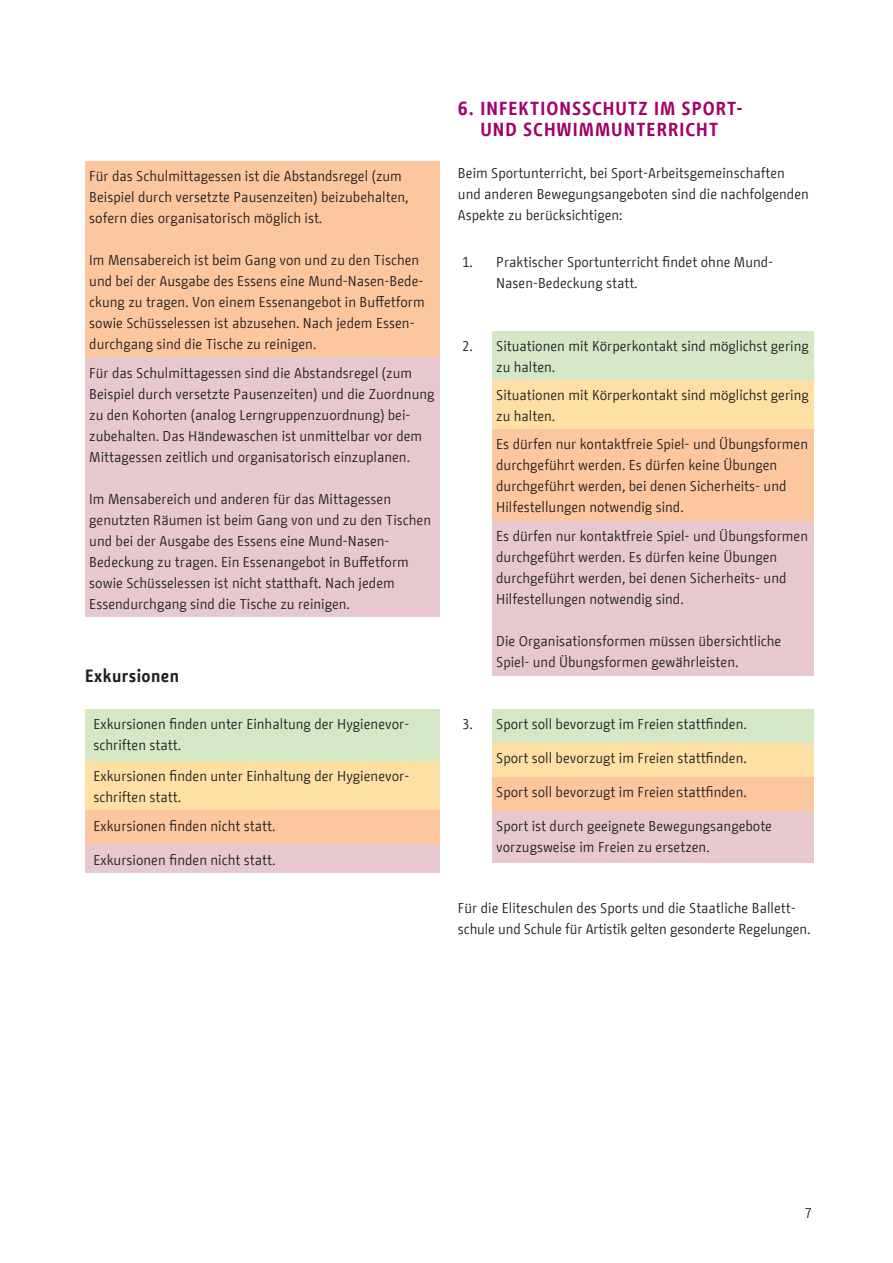
<style>
.page{position:relative;width:893px;height:1263px;background:#fff}
.page>*{position:absolute;margin:0;border:0;box-sizing:border-box;transform-origin:0 0}
.t1{font:700 18.75px/21px "BMF Change";letter-spacing:.05em;color:#a20169;text-align:center}
.t2{font:700 17.7px "BMF Change";letter-spacing:.025em;color:#231f20}
.t3{font:14.25px/21px "BMF Change";color:#231f20}
</style>
<div class="page">
<div style="left:492px;top:331px;width:322px;height:49px;background:#d6e7c8"></div>
<div style="left:492px;top:380px;width:322px;height:50px;background:#ffe0a4"></div>
<div style="left:492px;top:430px;width:322px;height:91px;background:#fcc79f"></div>
<div style="left:492px;top:521px;width:322px;height:154px;background:#e8c8cf"></div>
<div style="left:492px;top:709px;width:322px;height:34px;background:#d6e7c8"></div>
<div style="left:492px;top:743px;width:322px;height:34px;background:#ffe0a4"></div>
<div style="left:492px;top:777px;width:322px;height:34px;background:#fcc79f"></div>
<div style="left:492px;top:811px;width:322px;height:52px;background:#e8c8cf"></div>
<div style="left:85px;top:161px;width:354px;height:197px;background:#fcc79f"></div>
<div style="left:85px;top:358px;width:354px;height:259px;background:#e8c8cf"></div>
<div style="left:85px;top:709px;width:354px;height:52px;background:#d6e7c8"></div>
<div style="left:85px;top:761px;width:354px;height:50px;background:#ffe0a4"></div>
<div style="left:85px;top:811px;width:354px;height:34px;background:#fcc79f"></div>
<div style="left:85px;top:845px;width:354px;height:28px;background:#e8c8cf"></div>
<p class="t3" style="left:89px;top:166px;width:321px">Für das Schulmittagessen ist die Abstandsregel (zum<br>Beispiel durch versetzte Pausenzeiten) beizubehalten, sofern dies organisatorisch möglich ist.</p>
<p class="t3" style="left:89px;top:250px;width:337px">Im Mensabereich ist beim Gang von und zu den Tischen und bei der Ausgabe des Essens eine Mund-Nasen-Bede&shy;ckung zu tragen. Von einem Essenangebot in Buffetform sowie Schüsselessen ist abzusehen. Nach jedem Essen&shy;durchgang sind die Tische zu reinigen.</p>
<p class="t3" style="left:89px;top:362px;width:347px">Für das Schulmittagessen sind die Abstandsregel (zum Beispiel durch versetzte Pausenzeiten) und die Zuordnung zu den Kohorten (analog Lerngruppenzuordnung) bei&shy;zubehalten. Das Händewaschen ist unmittelbar vor dem Mittagessen zeitlich und organisatorisch einzuplanen.</p>
<p class="t3" style="left:89px;top:488px;width:343px">Im Mensabereich und anderen für das Mittagessen genutzten Räumen ist beim Gang von und zu den Tischen und bei der Ausgabe des Essens eine Mund-Nasen-Bedeckung zu tragen. Ein Essenangebot in Buffetform sowie Schüsselessen ist nicht statthaft. Nach jedem Essendurchgang sind die Tische zu reinigen.</p>
<p class="t2" style="left:85px;top:663px;width:96px">Exkursionen</p>
<p class="t3" style="left:94px;top:713px;width:317px">Exkursionen finden unter Einhaltung der Hygienevor&shy;schriften statt.</p>
<p class="t3" style="left:94px;top:766px;width:317px">Exkursionen finden unter Einhaltung der Hygienevor&shy;schriften statt.</p>
<p class="t3" style="left:94px;top:815px;width:183px">Exkursionen finden nicht statt.</p>
<p class="t3" style="left:94px;top:849px;width:183px">Exkursionen finden nicht statt.</p>
<h1 class="t1" style="left:458px;top:98px;width:287px">6. INFEKTIONSSCHUTZ IM SPORT-<br>UND SCHWIMMUNTERRICHT</h1>
<p class="t3" style="left:458px;top:163px;width:352px">Beim Sportunterricht, bei Sport-Arbeitsgemeinschaften und anderen Bewegungsangeboten sind die nachfolgenden<br>Aspekte zu berücksichtigen:</p>
<p class="t3" style="left:496px;top:251px;width:278px;text-indent:-34px">1. Praktischer Sportunterricht findet ohne Mund-<br>Nasen-Bedeckung statt.</p>
<p class="t3" style="left:496px;top:335px;width:314px;text-indent:-34px">2. Situationen mit Körperkontakt sind möglichst gering zu halten.</p>
<p class="t3" style="left:496px;top:385px;width:314px">Situationen mit Körperkontakt sind möglichst gering zu halten.</p>
<p class="t3" style="left:496px;top:434px;width:313px">Es dürfen nur kontaktfreie Spiel- und Übungsformen durchgeführt werden. Es dürfen keine Übungen durchgeführt werden, bei denen Sicherheits- und Hilfestellungen notwendig sind.</p>
<p class="t3" style="left:496px;top:525px;width:313px">Es dürfen nur kontaktfreie Spiel- und Übungsformen durchgeführt werden. Es dürfen keine Übungen durchgeführt werden, bei denen Sicherheits- und Hilfestellungen notwendig sind.</p>
<p class="t3" style="left:496px;top:630px;width:287px">Die Organisationsformen müssen übersichtliche<br>Spiel- und Übungsformen gewährleisten.</p>
<p class="t3" style="left:462px;top:713px;width:286px">3. Sport soll bevorzugt im Freien stattfinden.</p>
<p class="t3" style="left:496px;top:747px;width:252px">Sport soll bevorzugt im Freien stattfinden.</p>
<p class="t3" style="left:496px;top:781px;width:252px">Sport soll bevorzugt im Freien stattfinden.</p>
<p class="t3" style="left:496px;top:815px;width:277px">Sport ist durch geeignete Bewegungsangebote vorzugsweise im Freien zu ersetzen.</p>
<p class="t3" style="left:458px;top:898px;width:354px">Für die Eliteschulen des Sports und die Staatliche Ballett&shy;schule und Schule für Artistik gelten gesonderte Regelungen.</p>
<p class="t3" style="left:805px;top:1202px;width:9px">7</p>
</div>
